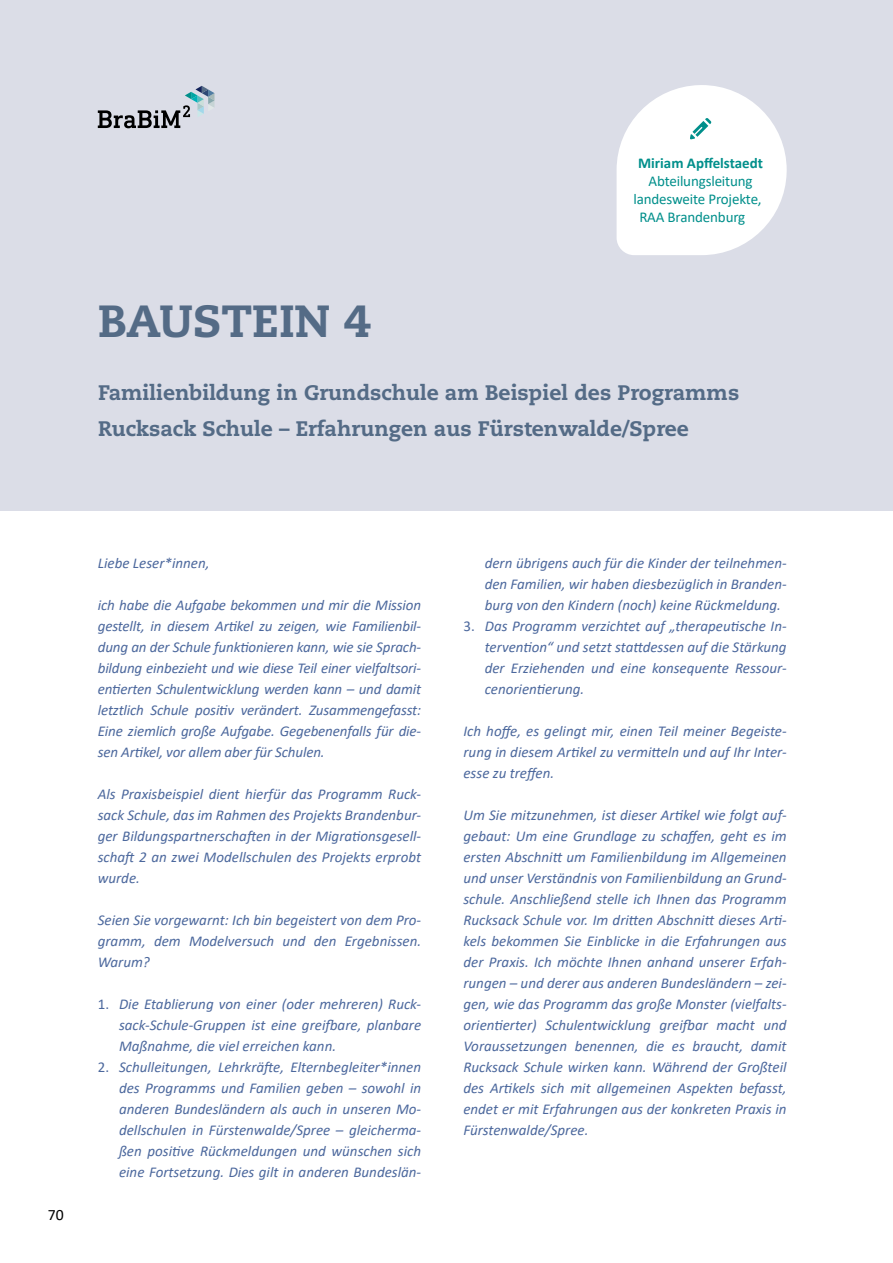
<style>
.page{position:relative;width:893px;height:1263px;background:#fff}
.page>*{position:absolute;margin:0;border:0;box-sizing:border-box;transform-origin:0 0}
.t1{font:800 45px "Caecilia LT Std";color:#546b86}
.t2{font:800 21px/36px "Caecilia LT Std";color:#546b86}
.t3{font:15.75px "Calibri";color:#000}
.t4{font:italic 15px/21px "Calibri";color:#4c689d;text-align:justify}
.t5{font:15px "Calibri";letter-spacing:-.01em;color:#008f8b}
.t6{font:700 15px "Calibri";color:#008f8b}
.s1{font-style:normal}
</style>
<div class="page">
<div style="left:0;top:0;width:893px;height:510px;background:#dbdde7"></div>
<svg style="left:98px;top:86px;width:117px;height:42px"></svg>
<svg style="left:617px;top:85px;width:170px;height:170px"></svg>
<h1 class="t1" style="left:98px;top:293px;width:58px">Baustein</h1>
<h1 class="t1" style="left:344px;top:293px;width:28px">4</h1>
<p class="t6" style="left:638px;top:153px;width:126px">Miriam Apffelstaedt</p>
<p class="t5" style="left:648px;top:171px;width:106px">Abteilungsleitung</p>
<p class="t5" style="left:633px;top:189px;width:130px">landesweite Projekte,</p>
<p class="t5" style="left:639px;top:207px;width:107px">RAA Brandenburg</p>
<h2 class="t2" style="left:98px;top:375px;width:643px">Familienbildung in Grundschule am Beispiel des Programms<br>Rucksack Schule – Erfahrungen aus Fürstenwalde/Spree</h2>
<p class="t3" style="left:48px;top:1204px;width:17px">70</p>
<p class="t4" style="left:98px;top:552px;width:113px">Liebe Leser*innen,</p>
<p class="t4" style="left:98px;top:594px;width:325px">ich habe die Aufgabe bekommen und mir die Mission gestellt, in diesem Artikel zu zeigen, wie Familienbil&shy;dung an der Schule funktionieren kann, wie sie Sprach&shy;bildung einbezieht und wie diese Teil einer vielfaltsori&shy;entierten Schulentwicklung werden kann – und damit letztlich Schule positiv verändert. Zusammengefasst:<br>Eine ziemlich große Aufgabe. Gegebenenfalls für die&shy;sen Artikel, vor allem aber für Schulen.</p>
<p class="t4" style="left:98px;top:783px;width:325px">Als Praxisbeispiel dient hierfür das Programm Ruck&shy;sack Schule, das im Rahmen des Projekts Brandenbur&shy;ger Bildungspartnerschaften in der Migrationsgesell&shy;schaft 2 an zwei Modellschulen des Projekts erprobt wurde.</p>
<p class="t4" style="left:98px;top:909px;width:325px">Seien Sie vorgewarnt: Ich bin begeistert von dem Pro&shy;gramm, dem Modelversuch und den Ergebnissen.<br>Warum?</p>
<p class="t4" style="left:119px;top:993px;width:304px;text-indent:-21px"><span class="s1">1.</span> Die Etablierung von einer (oder mehreren) Ruck&shy;sack-Schule-Gruppen ist eine greifbare, planbare Maßnahme, die viel erreichen kann.</p>
<p class="t4" style="left:119px;top:1056px;width:304px;text-indent:-21px"><span class="s1">2.</span> Schulleitungen, Lehrkräfte, Elternbegleiter*innen des Programms und Familien geben – sowohl in anderen Bundesländern als auch in unseren Mo&shy;dellschulen in Fürstenwalde/Spree – gleicherma&shy;ßen positive Rückmeldungen und wünschen sich eine Fortsetzung. Dies gilt in anderen Bundeslän-</p>
<p class="t4" style="left:485px;top:552px;width:303px">dern übrigens auch für die Kinder der teilnehmen&shy;den Familien, wir haben diesbezüglich in Branden&shy;burg von den Kindern (noch) keine Rückmeldung.</p>
<p class="t4" style="left:485px;top:615px;width:303px;text-indent:-21px"><span class="s1">3.</span> Das Programm verzichtet auf „therapeutische In&shy;tervention“ und setzt stattdessen auf die Stärkung der Erziehenden und eine konsequente Ressour&shy;cenorientierung.</p>
<p class="t4" style="left:463px;top:720px;width:325px">Ich hoffe, es gelingt mir, einen Teil meiner Begeiste&shy;rung in diesem Artikel zu vermitteln und auf Ihr Inter&shy;esse zu treffen.</p>
<p class="t4" style="left:463px;top:804px;width:325px">Um Sie mitzunehmen, ist dieser Artikel wie folgt auf&shy;gebaut: Um eine Grundlage zu schaffen, geht es im ersten Abschnitt um Familienbildung im Allgemeinen und unser Verständnis von Familienbildung an Grund&shy;schule. Anschließend stelle ich Ihnen das Programm Rucksack Schule vor. Im dritten Abschnitt dieses Arti&shy;kels bekommen Sie Einblicke in die Erfahrungen aus der Praxis. Ich möchte Ihnen anhand unserer Erfah&shy;rungen – und derer aus anderen Bundesländern – zei&shy;gen, wie das Programm das große Monster (vielfalts&shy;orientierter) Schulentwicklung greifbar macht und Voraussetzungen benennen, die es braucht, damit Rucksack Schule wirken kann. Während der Großteil des Artikels sich mit allgemeinen Aspekten befasst, endet er mit Erfahrungen aus der konkreten Praxis in Fürstenwalde/Spree.</p>
</div>
